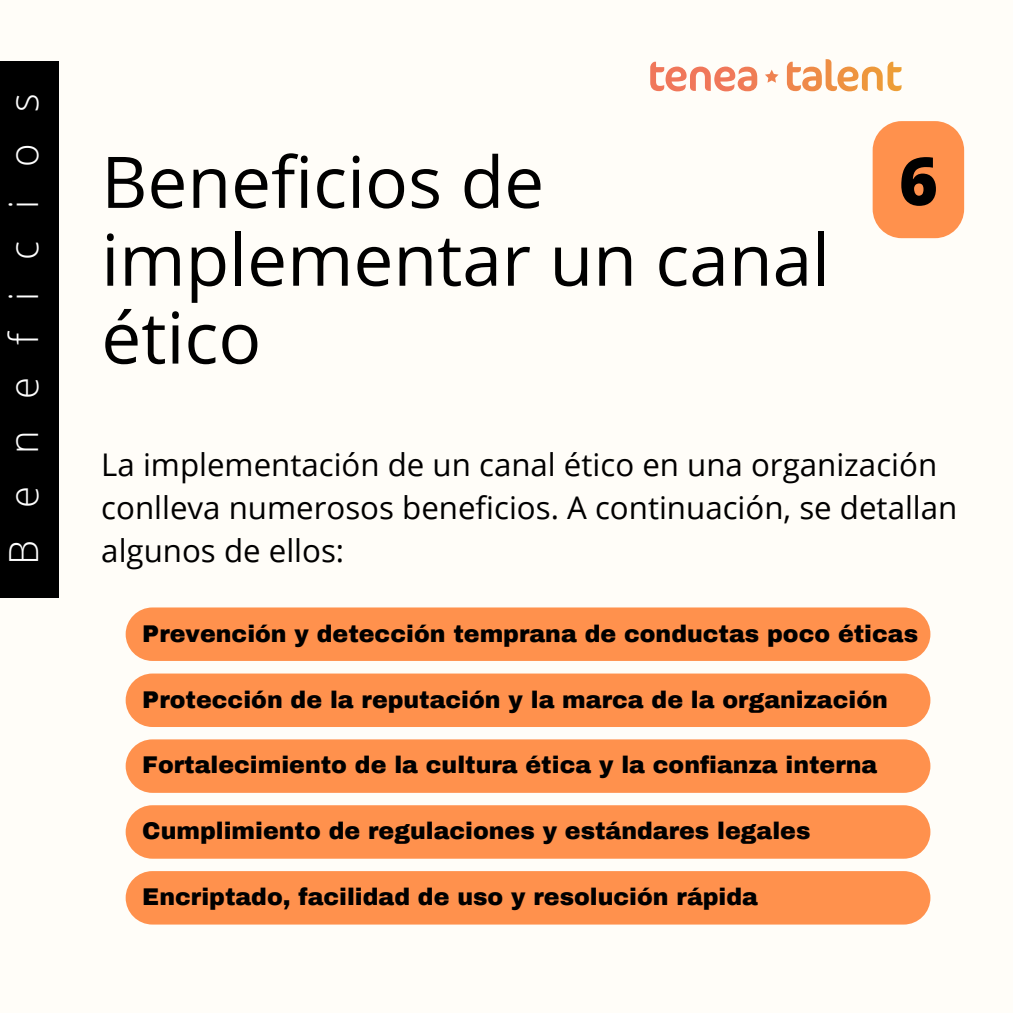
<style>
.page{position:relative;width:1013px;height:1013px;background:#fff}
.page>*{position:absolute;margin:0;border:0;box-sizing:border-box;transform-origin:0 0}
.t1{font:71.25px/77.8px "Open Sans";color:#000}
.t2{font:800 66.38px "Open Sans";color:#000}
.t3{font:300 40px "Open Sans";letter-spacing:.8em;color:#fff}
.t4{font:31.25px/43.1px "Open Sans";color:#000}
.t5{font:900 23.62px "Archivo";color:#000}
</style>
<div class="page">
<div style="left:0;top:0;width:1012px;height:1012px;background:#fffdf8"></div>
<svg style="left:650px;top:62px;width:107px;height:29px"></svg>
<svg style="left:787px;top:59px;width:114px;height:32px"></svg>
<svg style="left:765px;top:70px;width:13px;height:13px"></svg>
<div style="left:126px;top:607px;width:804px;height:54px;background:#ff914d;border-radius:27px"></div>
<div style="left:0;top:61px;width:58px;height:536px;background:#000"></div>
<svg style="left:872px;top:121px;width:92px;height:117px;background:#ff995a"></svg>
<div style="left:126px;top:673px;width:804px;height:54px;background:#ff914d;border-radius:27px"></div>
<div style="left:126px;top:739px;width:804px;height:53px;background:#ff914d;border-radius:27px"></div>
<div style="left:126px;top:805px;width:804px;height:53px;background:#ff914d;border-radius:27px"></div>
<div style="left:126px;top:871px;width:804px;height:53px;background:#ff914d;border-radius:27px"></div>
<h3 class="t3" style="left:-5px;top:508px;width:416px;rotate:-90deg">eneficios</h3>
<h1 class="t1" style="left:101px;top:141px;width:730px">Beneficios de implementar un canal ético</h1>
<h2 class="t2" style="left:899px;top:134px;width:40px">6</h2>
<h3 class="t4" style="left:101px;top:442px;width:857px">La implementación de un canal ético en una organización conlleva numerosos beneficios. A continuación, se detallan</h3>
<h3 class="t3" style="left:-5px;top:565px;width:27px;rotate:-90deg">B</h3>
<h3 class="t4" style="left:101px;top:528px;width:244px">algunos de ellos:</h3>
<p class="t5" style="left:142px;top:621px;width:777px">Prevención y detección temprana de conductas poco éticas</p>
<p class="t5" style="left:142px;top:687px;width:747px">Protección de la reputación y la marca de la organización</p>
<p class="t5" style="left:142px;top:752px;width:736px">Fortalecimiento de la cultura ética y la confianza interna</p>
<p class="t5" style="left:142px;top:818px;width:669px">Cumplimiento de regulaciones y estándares legales</p>
<p class="t5" style="left:142px;top:883px;width:617px">Encriptado, facilidad de uso y resolución rápida</p>
</div>
